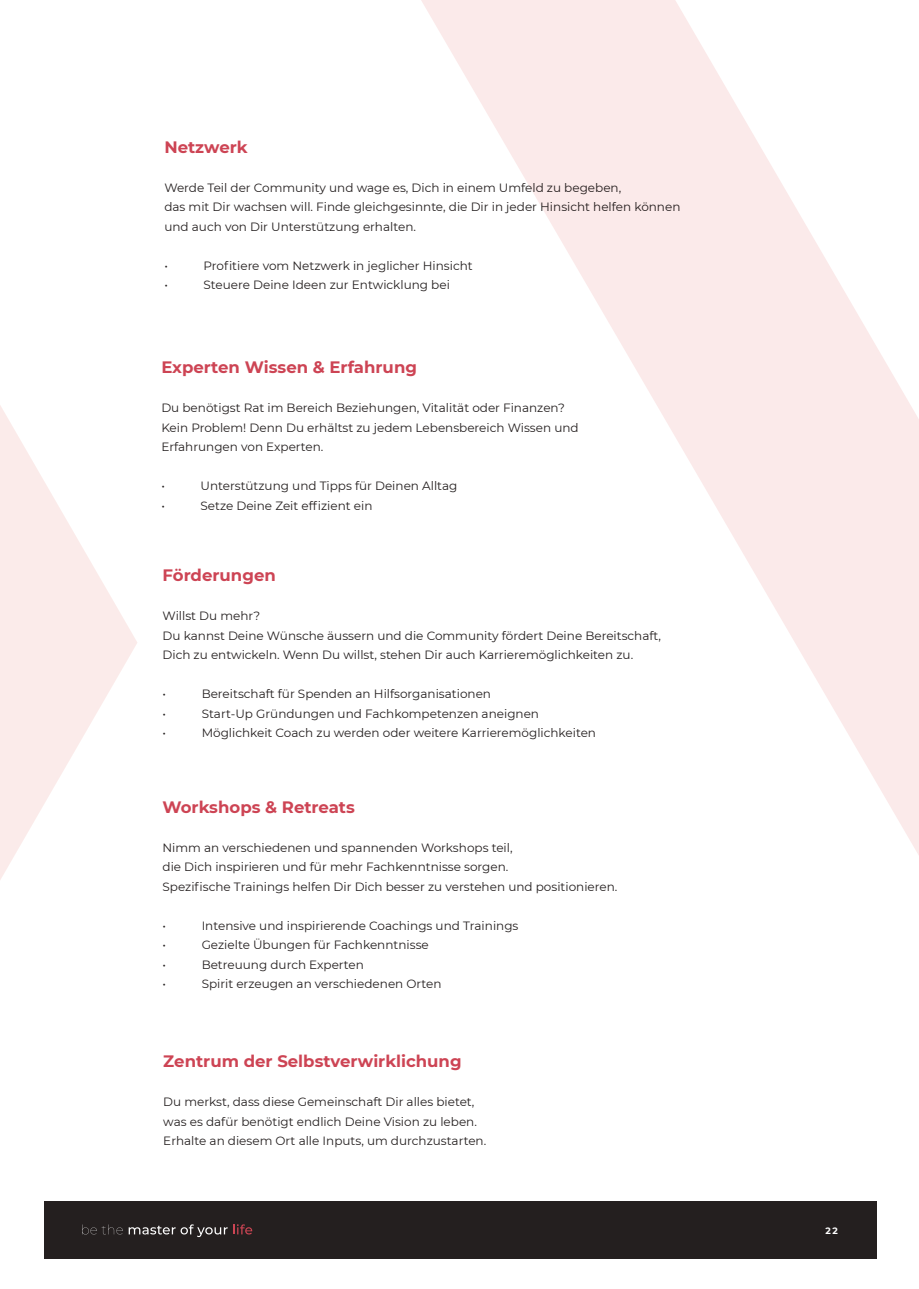
<style>
.page{position:relative;width:919px;height:1289px;background:#fff}
.page>*{position:absolute;margin:0;border:0;box-sizing:border-box;transform-origin:0 0}
.t1{font:700 16.5px "Montserrat";color:#cd4454}
.t2{font:12px/19.5px "Montserrat";color:#241f1f}
.t3{font:700 9.15px "Montserrat";color:#fff}
</style>
<div class="page">
<svg style="left:421px;top:0;width:497px;height:853px"></svg>
<div style="left:44px;top:1200px;width:832px;height:58px;background:#241f1f"></div>
<svg style="left:137px;top:1224px;width:115px;height:12px"></svg>
<svg style="left:0;top:405px;width:137px;height:854px"></svg>
<h1 class="t1" style="left:164px;top:135px;width:85px">Netzwerk</h1>
<p class="t2" style="left:164px;top:177px;width:517px">Werde Teil der Community und wage es, Dich in einem Umfeld zu begeben,<br>das mit Dir wachsen will. Finde gleichgesinnte, die Dir in jeder Hinsicht helfen können und auch von Dir Unterstützung erhalten.</p>
<p class="t2" style="left:164px;top:255px;width:5px">•</p>
<p class="t2" style="left:203px;top:255px;width:271px">Profitiere vom Netzwerk in jeglicher Hinsicht</p>
<p class="t2" style="left:164px;top:274px;width:5px">•</p>
<p class="t2" style="left:203px;top:274px;width:248px">Steuere Deine Ideen zur Entwicklung bei</p>
<h1 class="t1" style="left:161px;top:355px;width:257px">Experten Wissen &amp; Erfahrung</h1>
<p class="t2" style="left:161px;top:398px;width:419px">Du benötigst Rat im Bereich Beziehungen, Vitalität oder Finanzen?<br>Kein Problem! Denn Du erhältst zu jedem Lebensbereich Wissen und<br>Erfahrungen von Experten.</p>
<p class="t2" style="left:161px;top:476px;width:5px">•</p>
<p class="t2" style="left:200px;top:476px;width:258px">Unterstützung und Tipps für Deinen Alltag</p>
<p class="t2" style="left:161px;top:495px;width:5px">•</p>
<p class="t2" style="left:200px;top:495px;width:173px">Setze Deine Zeit effizient ein</p>
<h1 class="t1" style="left:162px;top:563px;width:115px">Förderungen</h1>
<p class="t2" style="left:162px;top:606px;width:500px">Willst Du mehr?<br>Du kannst Deine Wünsche äussern und die Community fördert Deine Bereitschaft,<br>Dich zu entwickeln. Wenn Du willst, stehen Dir auch Karrieremöglichkeiten zu.</p>
<p class="t2" style="left:162px;top:684px;width:5px">•</p>
<p class="t2" style="left:202px;top:684px;width:291px">Bereitschaft für Spenden an Hilfsorganisationen</p>
<p class="t2" style="left:162px;top:703px;width:5px">•</p>
<p class="t2" style="left:202px;top:703px;width:339px">Start-Up Gründungen und Fachkompetenzen aneignen</p>
<p class="t2" style="left:162px;top:723px;width:5px">•</p>
<p class="t2" style="left:202px;top:723px;width:396px">Möglichkeit Coach zu werden oder weitere Karrieremöglichkeiten</p>
<h1 class="t1" style="left:162px;top:794px;width:194px">Workshops &amp; Retreats</h1>
<p class="t2" style="left:162px;top:837px;width:456px">Nimm an verschiedenen und spannenden Workshops teil,<br>die Dich inspirieren und für mehr Fachkenntnisse sorgen.<br>Spezifische Trainings helfen Dir Dich besser zu verstehen und positionieren.</p>
<p class="t2" style="left:162px;top:915px;width:5px">•</p>
<p class="t2" style="left:202px;top:915px;width:318px">Intensive und inspirierende Coachings und Trainings</p>
<p class="t2" style="left:162px;top:934px;width:5px">•</p>
<p class="t2" style="left:202px;top:934px;width:228px">Gezielte Übungen für Fachkenntnisse</p>
<p class="t2" style="left:162px;top:954px;width:5px">•</p>
<p class="t2" style="left:202px;top:954px;width:164px">Betreuung durch Experten</p>
<p class="t2" style="left:162px;top:973px;width:5px">•</p>
<p class="t2" style="left:202px;top:973px;width:241px">Spirit erzeugen an verschiedenen Orten</p>
<h1 class="t1" style="left:163px;top:1049px;width:300px">Zentrum der Selbstverwirklichung</h1>
<p class="t2" style="left:163px;top:1091px;width:324px">Du merkst, dass diese Gemeinschaft Dir alles bietet, was es dafür benötigt endlich Deine Vision zu leben.<br>Erhalte an diesem Ort alle Inputs, um durchzustarten.</p>
<p class="t3" style="left:825px;top:1224px;width:14px">22</p>
</div>
